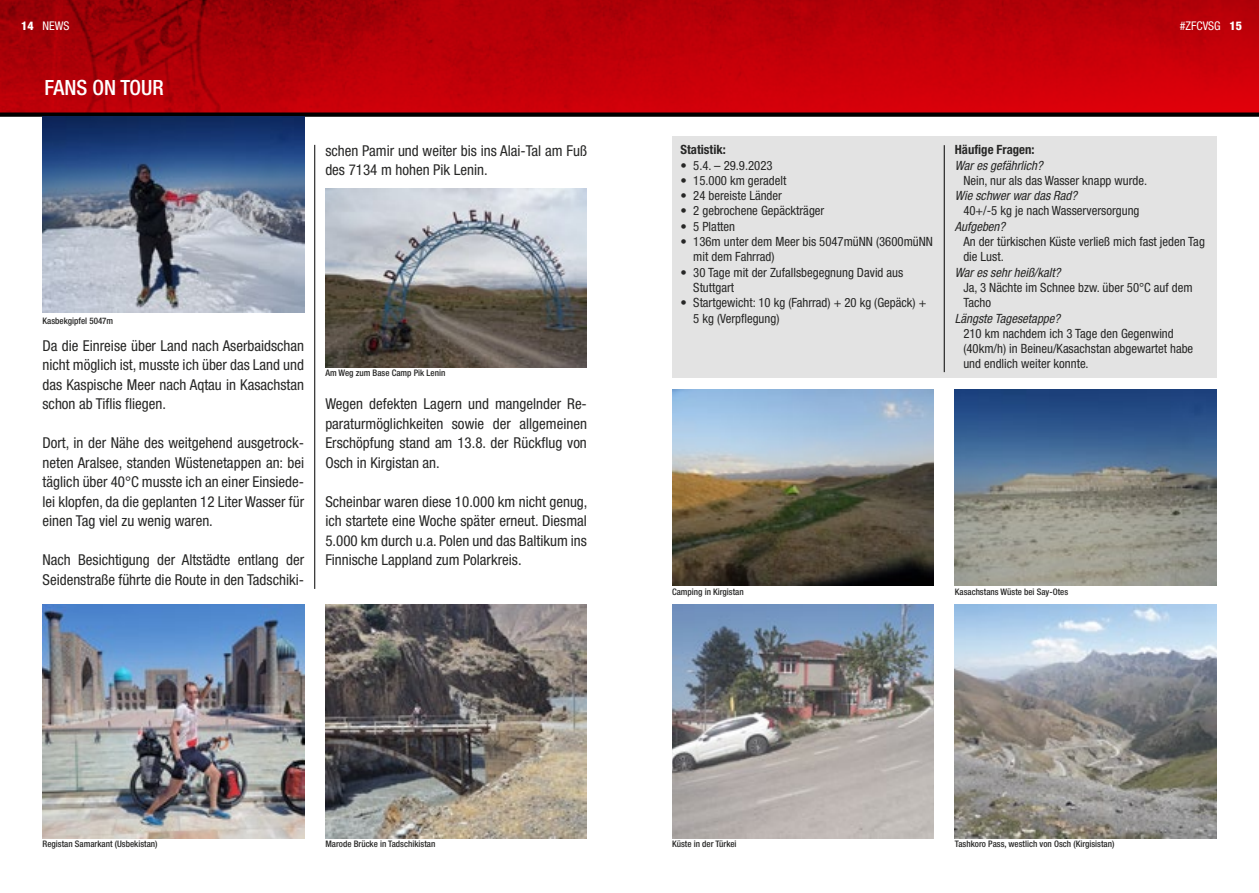
<style>
.page{position:relative;width:1259px;height:893px;background:#fff}
.page>*{position:absolute;margin:0;border:0;box-sizing:border-box;transform-origin:0 0}
.t1{font:500 condensed 21px "Helvetica Neue LT Std";color:#fff}
.t2{font:condensed 15px/19.5px "Helvetica Neue LT Std";color:#272726;text-align:justify}
.t3{font:condensed 12.75px/15.3px "Helvetica Neue LT Std";color:#272726}
.t4{font:italic condensed 12.75px "Helvetica Neue LT Std";color:#272726}
.t5{font:700 condensed 12.75px "Helvetica Neue LT Std";color:#272726}
.t6{font:condensed 12px "Helvetica Neue LT Std";color:#fff}
.t7{font:800 condensed 12px "Helvetica Neue LT Std";color:#fff}
.t8{font:500 condensed 9px "Helvetica Neue LT Std";color:#272726}
.s1{font-weight:800}
</style>
<div class="page">
<img style="left:0;top:0;width:1259px;height:112px">
<svg style="left:0;top:113px;width:1259px;height:4px;background:#0c0d10"></svg>
<hr style="left:314px;top:145px;width:1px;height:444px;background:#000">
<div style="left:672px;top:137px;width:544px;height:241px;background:#e3e3e3"></div>
<hr style="left:944px;top:145px;width:1px;height:227px;background:#000">
<img style="left:43px;top:604px;width:261px;height:234px">
<img style="left:672px;top:390px;width:261px;height:196px">
<img style="left:672px;top:604px;width:261px;height:234px">
<img style="left:325px;top:604px;width:262px;height:234px">
<img style="left:955px;top:389px;width:261px;height:196px">
<img style="left:955px;top:604px;width:261px;height:234px">
<img style="left:325px;top:189px;width:262px;height:178px">
<img style="left:43px;top:117px;width:261px;height:196px">
<p class="t7" style="left:21px;top:18px;width:14px">14</p>
<p class="t6" style="left:1179px;top:19px;width:64px">#ZFCVSG <span class="s1">15</span></p>
<p class="t6" style="left:43px;top:19px;width:28px">NEWS</p>
<h1 class="t1" style="left:45px;top:75px;width:121px">FANS ON TOUR</h1>
<p class="t2" style="left:325px;top:140px;width:263px">schen Pamir und weiter bis ins Alai-Tal am Fuß des 7134 m hohen Pik Lenin.</p>
<p class="t8" style="left:43px;top:315px;width:72px">Kasbekgipfel 5047m</p>
<p class="t2" style="left:43px;top:335px;width:263px">Da die Einreise über Land nach Aserbaidschan nicht möglich ist, musste ich über das Land und das Kaspische Meer nach Aqtau in Kasachstan schon ab Tiflis fliegen.</p>
<p class="t2" style="left:43px;top:433px;width:263px">Dort, in der Nähe des weitgehend ausgetrock&shy;neten Aralsee, standen Wüstenetappen an: bei täglich über 40°C musste ich an einer Einsiede&shy;lei klopfen, da die geplanten 12 Liter Wasser für einen Tag viel zu wenig waren.</p>
<p class="t2" style="left:43px;top:550px;width:263px">Nach Besichtigung der Altstädte entlang der<br>Seidenstraße führte die Route in den Tadschiki-</p>
<p class="t8" style="left:325px;top:368px;width:121px">Am Weg zum Base Camp Pik Lenin</p>
<p class="t2" style="left:325px;top:394px;width:263px">Wegen defekten Lagern und mangelnder Re&shy;paraturmöglichkeiten sowie der allgemeinen Erschöpfung stand am 13.8. der Rückflug von Osch in Kirgistan an.</p>
<p class="t2" style="left:325px;top:491px;width:264px">Scheinbar waren diese 10.000 km nicht genug, ich startete eine Woche später erneut. Diesmal 5.000 km durch u.a. Polen und das Baltikum ins Finnische Lappland zum Polarkreis.</p>
<p class="t5" style="left:680px;top:142px;width:47px">Statistik:</p>
<p class="t3" style="left:680px;top:157px;width:94px">• 5.4. – 29.9.2023</p>
<p class="t3" style="left:680px;top:173px;width:107px">• 15.000 km geradelt</p>
<p class="t3" style="left:680px;top:188px;width:103px">• 24 bereiste Länder</p>
<p class="t3" style="left:680px;top:203px;width:145px">• 2 gebrochene Gepäckträger</p>
<p class="t3" style="left:680px;top:219px;width:56px">• 5 Platten</p>
<p class="t3" style="left:693px;top:234px;width:241px;text-indent:-13px">• 136m unter dem Meer bis 5047müNN (3600müNN mit dem Fahrrad)</p>
<p class="t3" style="left:693px;top:264px;width:212px;text-indent:-13px">• 30 Tage mit der Zufallsbegegnung David aus<br>Stuttgart</p>
<p class="t3" style="left:693px;top:295px;width:234px;text-indent:-13px">• Startgewicht: 10 kg (Fahrrad) + 20 kg (Gepäck) +<br>5 kg (Verpflegung)</p>
<p class="t5" style="left:955px;top:142px;width:81px">Häufige Fragen:</p>
<p class="t4" style="left:955px;top:158px;width:89px">War es gefährlich?</p>
<p class="t3" style="left:963px;top:173px;width:185px">Nein, nur als das Wasser knapp wurde.</p>
<p class="t4" style="left:955px;top:188px;width:124px">Wie schwer war das Rad?</p>
<p class="t3" style="left:963px;top:203px;width:178px">40+/-5 kg je nach Wasserversorgung</p>
<p class="t4" style="left:955px;top:219px;width:52px">Aufgeben?</p>
<p class="t3" style="left:963px;top:234px;width:243px">An der türkischen Küste verließ mich fast jeden Tag die Lust.</p>
<p class="t4" style="left:955px;top:265px;width:107px">War es sehr heiß/kalt?</p>
<p class="t3" style="left:963px;top:280px;width:231px">Ja, 3 Nächte im Schnee bzw. über 50°C auf dem<br>Tacho</p>
<p class="t4" style="left:955px;top:311px;width:107px">Längste Tagesetappe?</p>
<p class="t3" style="left:963px;top:326px;width:231px">210 km nachdem ich 3 Tage den Gegenwind (40km/h) in Beineu/Kasachstan abgewartet habe und endlich weiter konnte.</p>
<p class="t8" style="left:672px;top:586px;width:73px">Camping in Kirgistan</p>
<p class="t8" style="left:955px;top:586px;width:115px">Kasachstans Wüste bei Say-Otes</p>
<p class="t8" style="left:325px;top:839px;width:111px">Marode Brücke in Tadschikistan</p>
<p class="t8" style="left:672px;top:839px;width:66px">Küste in der Türkei</p>
<p class="t8" style="left:43px;top:839px;width:116px">Registan Samarkant (Usbekistan)</p>
<p class="t8" style="left:955px;top:839px;width:161px">Tashkoro Pass, westlich von Osch (Kirgisistan)</p>
</div>
